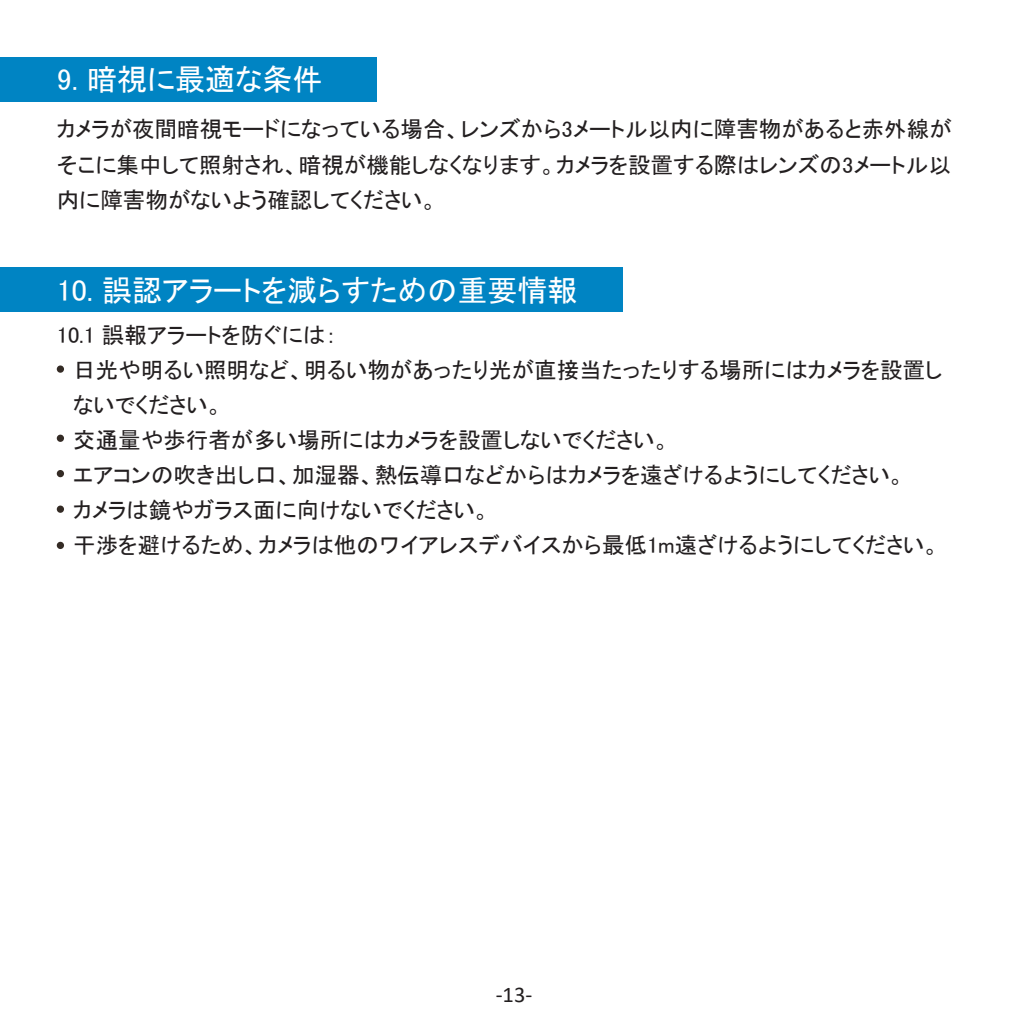
<style>
.page{position:relative;width:1028px;height:1028px;background:#fff}
.page>*{position:absolute;margin:0;border:0;box-sizing:border-box;transform-origin:0 0}
.t1{font:30px "MS P Gothic";color:#fff}
.t2{font:22.5px/35px "MS P Gothic";color:#231f20;text-align:justify}
.t3{font:22.5px "Calibri";color:#231f20}
</style>
<div class="page">
<div style="left:0;top:57px;width:377px;height:44px;background:#0084c3"></div>
<div style="left:0;top:267px;width:622px;height:45px;background:#0084c3"></div>
<div style="left:57px;top:365px;width:7px;height:8px;background:#342b25;border-radius:50%"></div>
<div style="left:57px;top:434px;width:7px;height:8px;background:#342b25;border-radius:50%"></div>
<div style="left:57px;top:470px;width:7px;height:7px;background:#342b25;border-radius:50%"></div>
<div style="left:57px;top:505px;width:7px;height:8px;background:#342b25;border-radius:50%"></div>
<div style="left:57px;top:542px;width:7px;height:7px;background:#342b25;border-radius:50%"></div>
<h1 class="t1" style="left:57px;top:64px;width:267px">9. 暗視に最適な条件</h1>
<p class="t2" style="left:57px;top:112px;width:896px">カメラが夜間暗視モードになっている場合、レンズから3メートル以内に障害物があると赤外線がそこに集中して照射され、暗視が機能しなくなります。カメラを設置する際はレンズの3メートル以内に障害物がないよう確認してください。</p>
<h1 class="t1" style="left:57px;top:275px;width:522px">10. 誤認アラートを減らすための重要情報</h1>
<p class="t2" style="left:73px;top:317px;width:870px;text-align:left;text-indent:-17px">10.1 誤報アラートを防ぐには：<br>日光や明るい照明など、明るい物があったり光が直接当たったりする場所にはカメラを設置しないでください。<br>交通量や歩行者が多い場所にはカメラを設置しないでください。<br>エアコンの吹き出し口、加湿器、熱伝導口などからはカメラを遠ざけるようにしてください。<br>カメラは鏡やガラス面に向けないでください。<br>干渉を避けるため、カメラは他のワイアレスデバイスから最低1m遠ざけるようにしてください。</p>
<p class="t3" style="left:495px;top:979px;width:38px">-13-</p>
</div>
